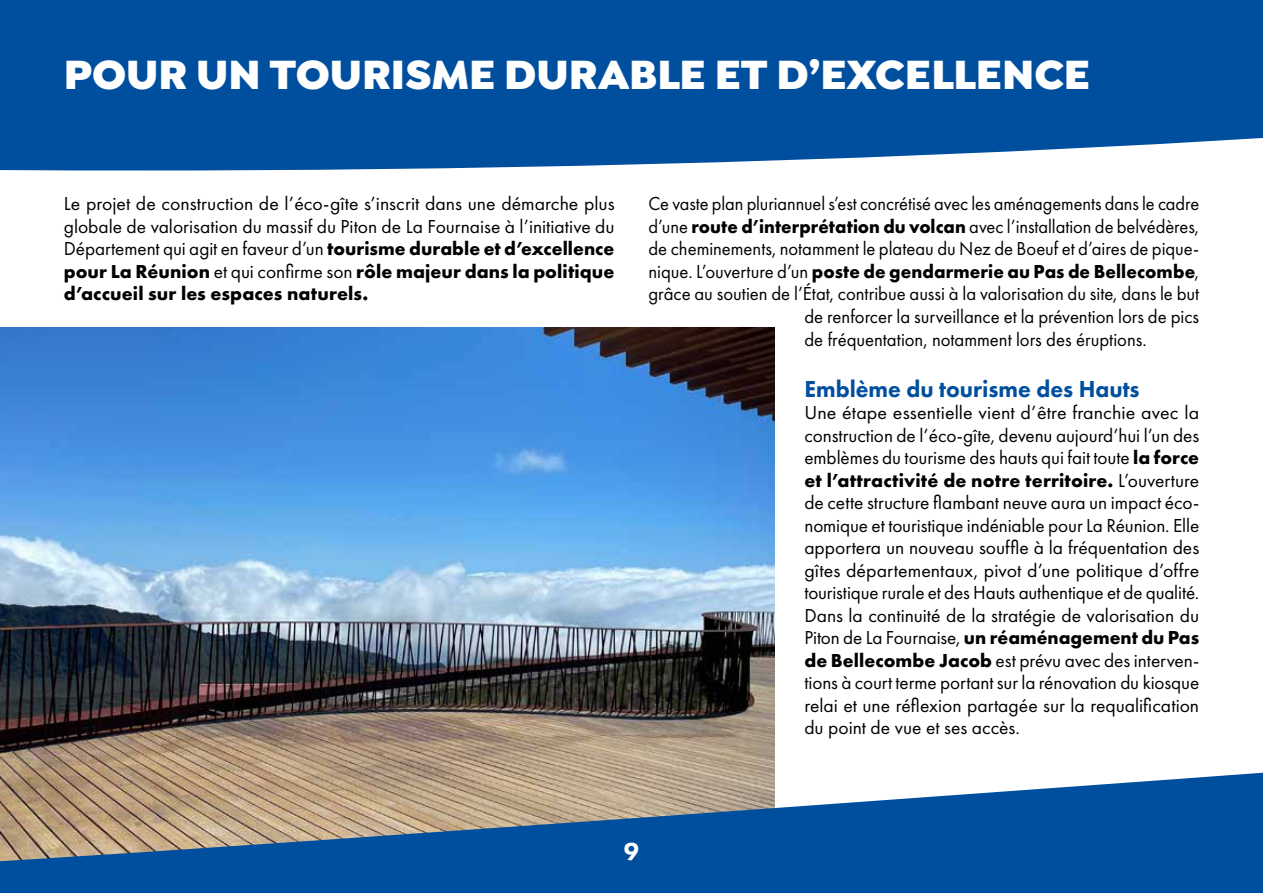
<style>
.page{position:relative;width:1263px;height:893px;background:#fff}
.page>*{position:absolute;margin:0;border:0;box-sizing:border-box;transform-origin:0 0}
.t1{font:900 43.5px "Isidora Sans";color:#fff}
.t2{font:800 25.5px "Futura PT";color:#fff}
.t3{font:800 24px "Futura PT";color:#004f9f}
.t4{font:19.5px/22.5px "Futura PT";color:#000;text-align:justify}
.t5{font:19.5px "Futura PT";color:#000;scale:.96 1}
.t6{font:19.5px "Futura PT";color:#000;scale:.94 1}
.t7{font:19.5px "Futura PT";color:#000;scale:.95 1}
.t8{font:700 19.5px "Futura PT";letter-spacing:.005em;color:#000;scale:.96 1}
.s1{font-weight:700}
.s2{font-weight:400}
</style>
<div class="page">
<img style="left:0;top:327px;width:775px;height:419px">
<svg style="left:0;top:746px;width:1263px;height:147px;background:#61819f"></svg>
<div style="left:0;top:0;width:1263px;height:171px;background:#004f9f"></div>
<h1 class="t1" style="left:64px;top:47px;width:1028px">POUR UN TOURISME DURABLE ET D’EXCELLENCE</h1>
<p class="t4" style="left:64px;top:193px;width:552px">Le projet de construction de l’éco-gîte s’inscrit dans une démarche plus globale de valorisation du massif du Piton de La Fournaise à l’initiative du Département qui agit en faveur d’un <span class="s1">tourisme durable et d’excellence pour La Réunion</span> et qui confirme son <span class="s1">rôle majeur dans la politique d’accueil sur les espaces naturels.</span></p>
<p class="t6" style="left:648px;top:192px;width:587px">Ce vaste plan pluriannuel s’est concrétisé avec les aménagements dans le cadre</p>
<p class="t7" style="left:648px;top:215px;width:581px">d’une <span class="s1">route d’interprétation du volcan</span> avec l’installation de belvédères,</p>
<p class="t5" style="left:648px;top:237px;width:575px">de cheminements, notamment le plateau du Nez de Boeuf et d’aires de pique-</p>
<p class="t8" style="left:648px;top:259px;width:575px"><span class="s2">nique. L’ouverture d’un</span> poste de gendarmerie au Pas de Bellecombe<span class="s2">,</span></p>
<p class="t5" style="left:648px;top:282px;width:575px">grâce au soutien de l’État, contribue aussi à la valorisation du site, dans le but</p>
<p class="t5" style="left:804px;top:305px;width:413px">de renforcer la surveillance et la prévention lors de pics</p>
<p class="t5" style="left:804px;top:327px;width:358px">de fréquentation, notamment lors des éruptions.</p>
<p class="t3" style="left:804px;top:374px;width:337px">Emblème du tourisme des Hauts</p>
<p class="t4" style="left:804px;top:401px;width:396px">Une étape essentielle vient d’être franchie avec la construction de l’éco-gîte, devenu aujourd’hui l’un des emblèmes du tourisme des hauts qui fait toute <span class="s1">la force et l’attractivité de notre territoire.</span> L’ouverture de cette structure flambant neuve aura un impact éco&shy;nomique et touristique indéniable pour La Réunion. Elle apportera un nouveau souffle à la fréquentation des gîtes départementaux, pivot d’une politique d’offre touristique rurale et des Hauts authentique et de qualité.<br>Dans la continuité de la stratégie de valorisation du Piton de La Fournaise, <span class="s1">un réaménagement du Pas de Bellecombe Jacob</span> est prévu avec des interven&shy;tions à court terme portant sur la rénovation du kiosque relai et une réflexion partagée sur la requalification du point de vue et ses accès.</p>
<h2 class="t2" style="left:624px;top:836px;width:17px">9</h2>
</div>
